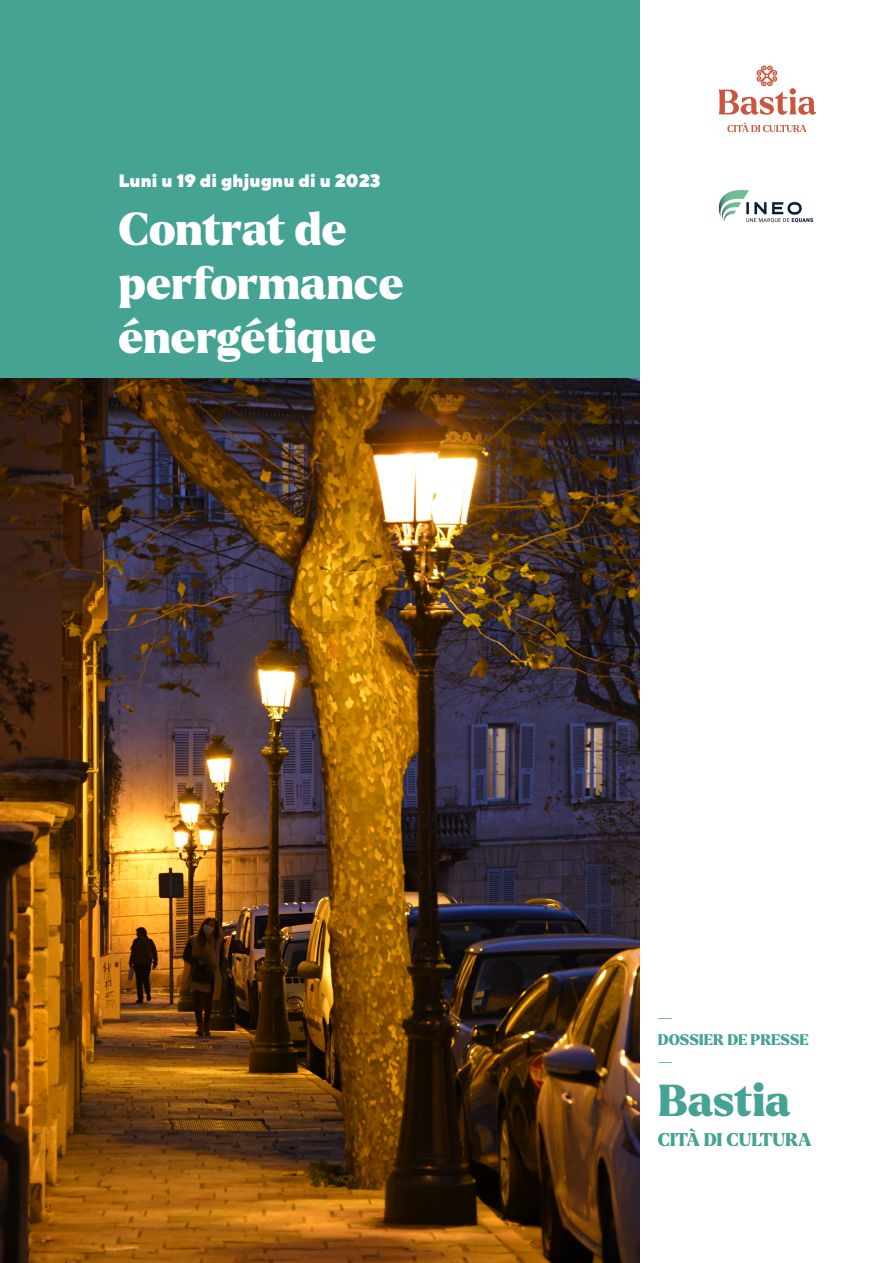
<style>
.page{position:relative;width:893px;height:1263px;background:#fff}
.page>*{position:absolute;margin:0;border:0;box-sizing:border-box;transform-origin:0 0}
.t1{font:900 45px/54px "Larken";color:#fff}
.t2{font:900 43.5px "Larken";color:#45a393}
.t3{font:900 18px "TT Norms";color:#fff}
.t4{font:900 18px "Larken";color:#45a393}
.t5{font:900 15px "Larken";color:#45a393}
</style>
<div class="page">
<svg style="left:727px;top:123px;width:79px;height:9px"></svg>
<svg style="left:719px;top:66px;width:97px;height:49px"></svg>
<img style="left:718px;top:190px;width:96px;height:33px">
<div style="left:0;top:0;width:640px;height:1146px;background:#45a393"></div>
<img style="left:0;top:378px;width:640px;height:885px">
<p class="t3" style="left:118px;top:169px;width:264px">Luni u 19 di ghjugnu di u 2023</p>
<p class="t1" style="left:118px;top:204px;width:287px">Contrat de performance énergétique</p>
<p class="t5" style="left:658px;top:1007px;width:16px">—</p>
<p class="t5" style="left:658px;top:1030px;width:153px">DOSSIER DE PRESSE</p>
<p class="t5" style="left:658px;top:1052px;width:16px">—</p>
<p class="t2" style="left:658px;top:1072px;width:134px">Bastia</p>
<p class="t4" style="left:658px;top:1128px;width:155px">CITÀ DI CULTURA</p>
</div>
